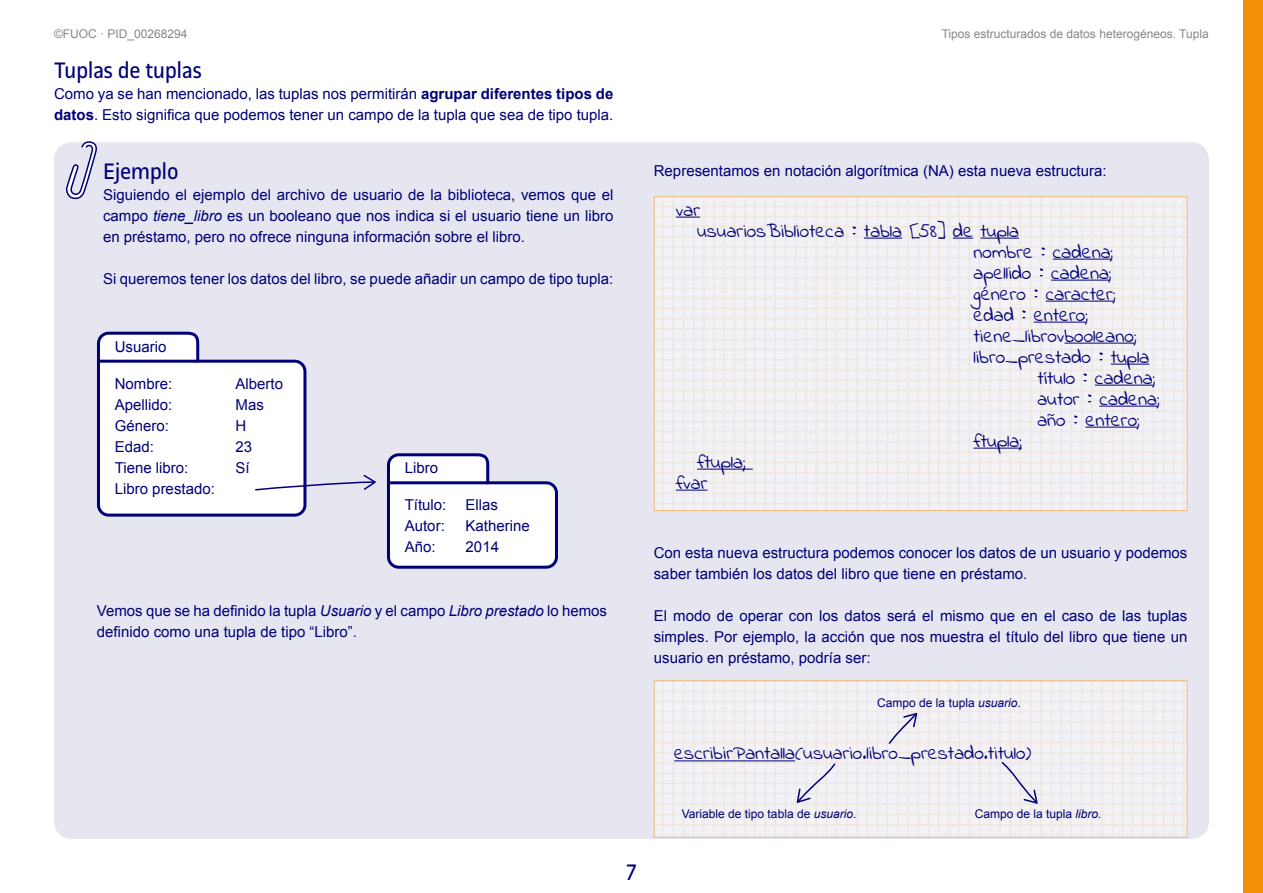
<style>
.page{position:relative;width:1263px;height:893px;background:#fff}
.page>*{position:absolute;margin:0;border:0;box-sizing:border-box;transform-origin:0 0}
.TITULO_NIVEL3{font:24px "UOC Sans";color:#000078}
.Texto_general{font:24px "UOC Sans";color:#000078}
.ejemplos{font:19.5px "Indie Flower";color:#000078}
.Texto_general-2{font:15px/21px "Arial";color:#000078}
.explicaciones{font:12px "Arial";color:#000078}
.t1{font:12px "Arial";color:#878787}
.s1{font-weight:700}
.s2{font-style:italic}
.s3{font-size:30px}
</style>
<div class="page">
<div style="left:1243px;top:0;width:20px;height:893px;background:#f18f07"></div>
<div style="left:54px;top:142px;width:1155px;height:697px;background:#e6e6f1;border-radius:18px"></div>
<svg style="left:65px;top:141px;width:32px;height:59px"></svg>
<svg style="left:97px;top:331px;width:279px;height:186px"></svg>
<svg style="left:387px;top:453px;width:171px;height:116px;background:#e6e6f2"></svg>
<hr style="left:388px;top:481px;width:99px;height:3px;background:#000078">
<img style="left:656px;top:198px;width:529px;height:311px">
<svg style="left:676px;top:217px;width:24px;height:1px"></svg>
<hr style="left:864px;top:238px;width:38px;height:1px;background:#000078">
<svg style="left:953px;top:238px;width:20px;height:1px"></svg>
<hr style="left:980px;top:238px;width:39px;height:1px;background:#000078">
<hr style="left:1053px;top:259px;width:58px;height:1px;background:#000078">
<hr style="left:1051px;top:280px;width:58px;height:1px;background:#000078">
<hr style="left:1046px;top:301px;width:67px;height:1px;background:#000078">
<hr style="left:1034px;top:322px;width:51px;height:1px;background:#000078">
<hr style="left:1064px;top:343px;width:70px;height:1px;background:#000078">
<hr style="left:1111px;top:364px;width:38px;height:1px;background:#000078">
<hr style="left:1095px;top:385px;width:58px;height:1px;background:#000078">
<hr style="left:1099px;top:406px;width:58px;height:1px;background:#000078">
<hr style="left:1085px;top:427px;width:52px;height:1px;background:#000078">
<hr style="left:973px;top:448px;width:49px;height:1px;background:#000078">
<hr style="left:697px;top:469px;width:56px;height:1px;background:#000078">
<hr style="left:676px;top:490px;width:31px;height:1px;background:#000078">
<img style="left:656px;top:682px;width:529px;height:154px">
<hr style="left:674px;top:760px;width:121px;height:1px;background:#000078">
<svg style="left:887px;top:712px;width:31px;height:34px"></svg>
<svg style="left:796px;top:762px;width:41px;height:41px"></svg>
<svg style="left:1000px;top:760px;width:38px;height:44px"></svg>
<p class="t1" style="left:54px;top:26px;width:135px">©FUOC · PID_00268294</p>
<p class="TITULO_NIVEL3" style="left:54px;top:57px;width:149px">Tuplas de tuplas</p>
<p class="Texto_general-2" style="left:54px;top:84px;width:561px">Como ya se han mencionado, las tuplas nos permitirán <span class="s1">agrupar diferentes tipos de datos</span>. Esto significa que podemos tener un campo de la tupla que sea de tipo tupla.</p>
<p class="Texto_general" style="left:103px;top:158px;width:77px">Ejemplo</p>
<p class="Texto_general-2" style="left:103px;top:185px;width:512px;text-align:justify">Siguiendo el ejemplo del archivo de usuario de la biblioteca, vemos que el campo <span class="s2">tiene_libro</span> es un booleano que nos indica si el usuario tiene un libro en préstamo, pero no ofrece ninguna información sobre el libro.</p>
<p class="Texto_general-2" style="left:103px;top:269px;width:512px">Si queremos tener los datos del libro, se puede añadir un campo de tipo tupla:</p>
<p class="Texto_general-2" style="left:115px;top:336px;width:53px">Usuario</p>
<p class="Texto_general-2" style="left:115px;top:373px;width:59px">Nombre:</p>
<p class="Texto_general-2" style="left:115px;top:394px;width:59px">Apellido:</p>
<p class="Texto_general-2" style="left:115px;top:415px;width:56px">Género:</p>
<p class="Texto_general-2" style="left:115px;top:436px;width:41px">Edad:</p>
<p class="Texto_general-2" style="left:115px;top:457px;width:75px">Tiene libro:</p>
<p class="Texto_general-2" style="left:115px;top:478px;width:102px">Libro prestado:</p>
<p class="Texto_general-2" style="left:236px;top:373px;width:49px">Alberto</p>
<p class="Texto_general-2" style="left:236px;top:394px;width:30px">Mas</p>
<p class="Texto_general-2" style="left:236px;top:415px;width:12px">H</p>
<p class="Texto_general-2" style="left:236px;top:436px;width:18px">23</p>
<p class="Texto_general-2" style="left:236px;top:457px;width:16px">Sí</p>
<p class="Texto_general-2" style="left:405px;top:458px;width:35px">Libro</p>
<p class="Texto_general-2" style="left:405px;top:495px;width:43px">Título:</p>
<p class="Texto_general-2" style="left:405px;top:516px;width:42px">Autor:</p>
<p class="Texto_general-2" style="left:405px;top:537px;width:32px">Año:</p>
<p class="Texto_general-2" style="left:466px;top:495px;width:34px">Ellas</p>
<p class="Texto_general-2" style="left:466px;top:516px;width:66px">Katherine</p>
<p class="Texto_general-2" style="left:466px;top:537px;width:35px">2014</p>
<p class="Texto_general-2" style="left:97px;top:601px;width:511px">Vemos que se ha definido la tupla <span class="s2">Usuario</span> y el campo <span class="s2">Libro prestado</span> lo hemos definido como una tupla de tipo “Libro”.</p>
<h1 class="TITULO_NIVEL3" style="left:626px;top:859px;width:12px">7</h1>
<p class="t1" style="left:942px;top:26px;width:269px">Tipos estructurados de datos heterogéneos. Tupla</p>
<p class="Texto_general-2" style="left:654px;top:160px;width:454px">Representamos en notación algorítmica (NA) esta nueva estructura:</p>
<p class="ejemplos" style="left:676px;top:197px;width:26px">var</p>
<p class="ejemplos" style="left:697px;top:218px;width:323px">usuariosBiblioteca <span class="s3">:</span> tabla [58] de tupla</p>
<p class="ejemplos" style="left:973px;top:239px;width:141px">nombre <span class="s3">:</span> cadena;</p>
<p class="ejemplos" style="left:973px;top:260px;width:139px">apellido <span class="s3">:</span> cadena;</p>
<p class="ejemplos" style="left:973px;top:281px;width:143px">género <span class="s3">:</span> caracter;</p>
<p class="ejemplos" style="left:973px;top:302px;width:116px">edad <span class="s3">:</span> entero;</p>
<p class="ejemplos" style="left:973px;top:323px;width:164px">tiene_librovbooleano;</p>
<p class="ejemplos" style="left:973px;top:344px;width:177px">libro_prestado <span class="s3">:</span> tupla</p>
<p class="ejemplos" style="left:1037px;top:365px;width:119px">título <span class="s3">:</span> cadena;</p>
<p class="ejemplos" style="left:1037px;top:386px;width:124px">autor <span class="s3">:</span> cadena;</p>
<p class="ejemplos" style="left:1037px;top:407px;width:104px">año <span class="s3">:</span> entero;</p>
<p class="ejemplos" style="left:973px;top:428px;width:50px">ftupla;</p>
<p class="ejemplos" style="left:697px;top:449px;width:50px">ftupla;</p>
<p class="ejemplos" style="left:676px;top:470px;width:33px">fvar</p>
<p class="Texto_general-2" style="left:654px;top:542px;width:535px">Con esta nueva estructura podemos conocer los datos de un usuario y podemos saber también los datos del libro que tiene en préstamo.</p>
<p class="Texto_general-2" style="left:654px;top:605px;width:535px;text-align:justify">El modo de operar con los datos será el mismo que en el caso de las tuplas simples. Por ejemplo, la acción que nos muestra el título del libro que tiene un usuario en préstamo, podría ser:</p>
<p class="explicaciones" style="left:877px;top:695px;width:145px">Campo de la tupla <span class="s2">usuario</span>.</p>
<p class="ejemplos" style="left:674px;top:740px;width:359px">escribirPantalla(usuario.libro_prestado.titulo)</p>
<p class="explicaciones" style="left:682px;top:806px;width:176px">Variable de tipo tabla de <span class="s2">usuario</span>.</p>
<p class="explicaciones" style="left:975px;top:806px;width:128px">Campo de la tupla <span class="s2">libro.</span></p>
</div>
